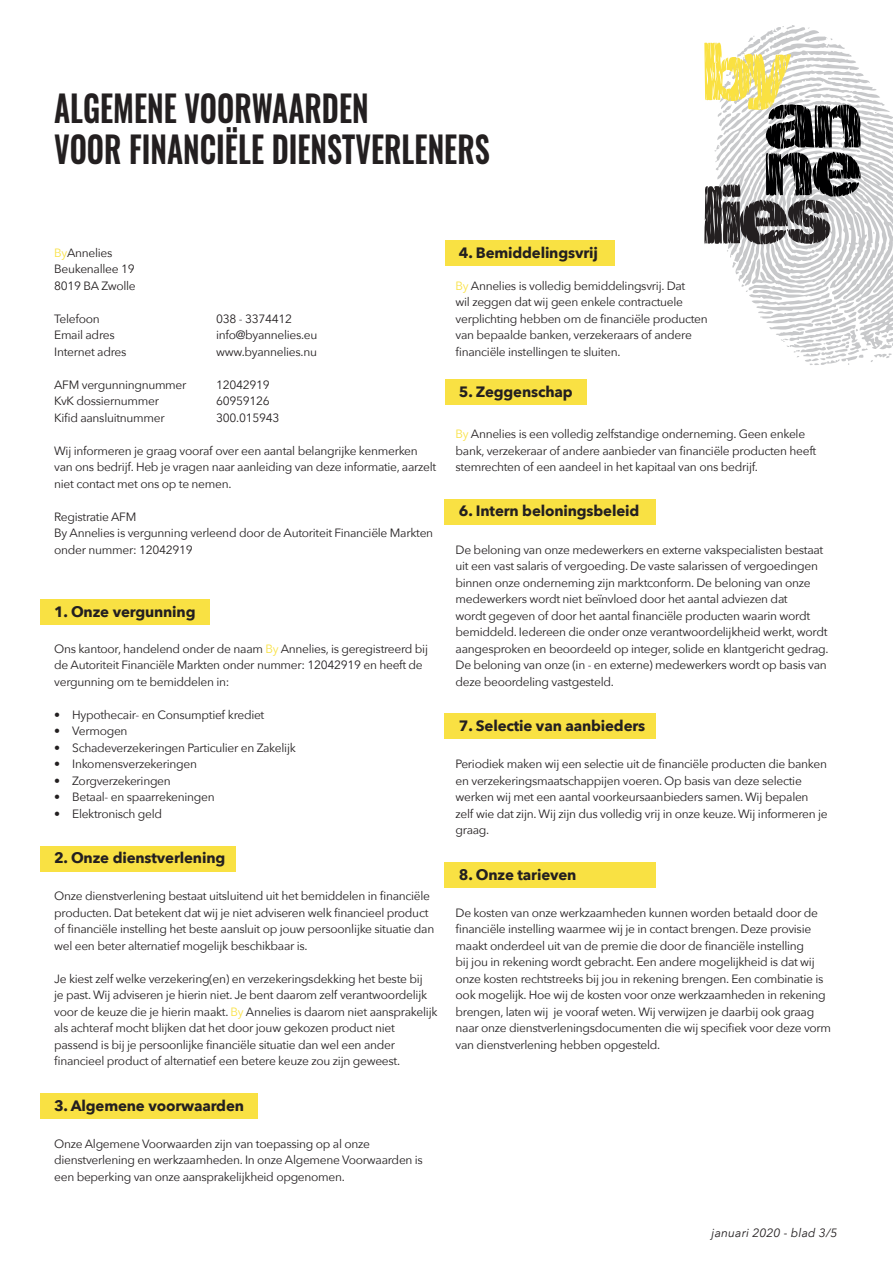
<style>
.page{position:relative;width:893px;height:1263px;background:#fff}
.page>*{position:absolute;margin:0;border:0;box-sizing:border-box;transform-origin:0 0}
.t1{font:600 36.3px "Oswald";color:#231f20;scale:.83 1}
.t2{font:700 15px "Avenir Next";letter-spacing:-.01em;color:#231f20}
.t3{font:12px/16.5px "Avenir Next";letter-spacing:-.025em;color:#231f20}
.t4{font:italic 12px "Avenir Next";letter-spacing:.01em;color:#231f20}
.s1{color:#f9e143}
</style>
<div class="page">
<svg style="left:704px;top:25px;width:189px;height:340px"></svg>
<div style="left:40px;top:599px;width:169px;height:25px;background:#f9e143"></div>
<div style="left:40px;top:846px;width:196px;height:25px;background:#f9e143"></div>
<div style="left:445px;top:499px;width:211px;height:25px;background:#f9e143"></div>
<div style="left:445px;top:713px;width:211px;height:25px;background:#f9e143"></div>
<div style="left:445px;top:862px;width:211px;height:25px;background:#f9e143"></div>
<div style="left:40px;top:1093px;width:217px;height:25px;background:#f9e143"></div>
<div style="left:445px;top:240px;width:169px;height:25px;background:#f9e143"></div>
<div style="left:445px;top:380px;width:142px;height:25px;background:#f9e143"></div>
<p class="t1" style="left:54px;top:83px;width:380px">ALGEMENE VOORWAARDEN</p>
<p class="t1" style="left:54px;top:123px;width:526px">VOOR FINANCIËLE DIENSTVERLENERS</p>
<p class="t3" style="left:54px;top:244px;width:60px"><span class="s1">By</span>Annelies</p>
<p class="t3" style="left:54px;top:260px;width:82px">Beukenallee 19</p>
<p class="t3" style="left:54px;top:277px;width:83px">8019 BA Zwolle</p>
<p class="t3" style="left:54px;top:310px;width:47px">Telefoon</p>
<p class="t3" style="left:216px;top:310px;width:77px">038 - 3374412</p>
<p class="t3" style="left:54px;top:326px;width:62px">Email adres</p>
<p class="t3" style="left:216px;top:326px;width:103px">info@byannelies.eu</p>
<p class="t3" style="left:54px;top:343px;width:74px">Internet adres</p>
<p class="t3" style="left:216px;top:343px;width:102px">www.byannelies.nu</p>
<p class="t3" style="left:54px;top:376px;width:134px">AFM vergunningnummer</p>
<p class="t3" style="left:216px;top:376px;width:55px">12042919</p>
<p class="t3" style="left:54px;top:392px;width:106px">KvK dossiernummer</p>
<p class="t3" style="left:216px;top:392px;width:55px">60959126</p>
<p class="t3" style="left:54px;top:409px;width:112px">Kifid aansluitnummer</p>
<p class="t3" style="left:216px;top:409px;width:65px">300.015943</p>
<p class="t3" style="left:54px;top:442px;width:384px">Wij informeren je graag vooraf over een aantal belangrijke kenmerken van ons bedrijf. Heb je vragen naar aanleiding van deze informatie, aarzelt niet contact met ons op te nemen.</p>
<p class="t3" style="left:54px;top:508px;width:84px">Registratie AFM</p>
<p class="t3" style="left:54px;top:524px;width:380px">By Annelies is vergunning verleend door de Autoriteit Financiële Markten onder nummer: 12042919</p>
<p class="t2" style="left:54px;top:598px;width:143px">1. Onze vergunning</p>
<p class="t3" style="left:54px;top:640px;width:376px">Ons kantoor, handelend onder de naam <span class="s1">By</span> Annelies, is geregistreerd bij de Autoriteit Financiële Markten onder nummer: 12042919 en heeft de vergunning om te bemiddelen in:</p>
<p class="t3" style="left:54px;top:706px;width:212px">• Hypothecair- en Consumptief krediet</p>
<p class="t3" style="left:54px;top:722px;width:75px">• Vermogen</p>
<p class="t3" style="left:54px;top:739px;width:243px">• Schadeverzekeringen Particulier en Zakelijk</p>
<p class="t3" style="left:54px;top:755px;width:144px">• Inkomensverzekeringen</p>
<p class="t3" style="left:54px;top:772px;width:118px">• Zorgverzekeringen</p>
<p class="t3" style="left:54px;top:788px;width:162px">• Betaal- en spaarrekeningen</p>
<p class="t3" style="left:54px;top:805px;width:109px">• Elektronisch geld</p>
<p class="t2" style="left:54px;top:845px;width:173px">2. Onze dienstverlening</p>
<p class="t3" style="left:54px;top:887px;width:382px">Onze dienstverlening bestaat uitsluitend uit het bemiddelen in financiële producten. Dat betekent dat wij je niet adviseren welk financieel product of financiële instelling het beste aansluit op jouw persoonlijke situatie dan wel een beter alternatief mogelijk beschikbaar is.</p>
<p class="t3" style="left:54px;top:970px;width:385px">Je kiest zelf welke verzekering(en) en verzekeringsdekking het beste bij<br>je past. Wij adviseren je hierin niet. Je bent daarom zelf verantwoordelijk voor de keuze die je hierin maakt. <span class="s1">By</span> Annelies is daarom niet aansprakelijk als achteraf mocht blijken dat het door jouw gekozen product niet passend is bij je persoonlijke financiële situatie dan wel een ander financieel product of alternatief een betere keuze zou zijn geweest.</p>
<p class="t2" style="left:54px;top:1092px;width:192px">3. Algemene voorwaarden</p>
<p class="t3" style="left:54px;top:1135px;width:370px">Onze Algemene Voorwaarden zijn van toepassing op al onze dienstverlening en werkzaamheden. In onze Algemene Voorwaarden is een beperking van onze aansprakelijkheid opgenomen.</p>
<p class="t2" style="left:459px;top:239px;width:141px">4. Bemiddelingsvrij</p>
<p class="t3" style="left:456px;top:277px;width:254px"><span class="s1">By</span> Annelies is volledig bemiddelingsvrij. Dat<br>wil zeggen dat wij geen enkele contractuele verplichting hebben om de financiële producten van bepaalde banken, verzekeraars of andere financiële instellingen te sluiten.</p>
<p class="t2" style="left:459px;top:379px;width:115px">5. Zeggenschap</p>
<p class="t3" style="left:456px;top:425px;width:362px"><span class="s1">By</span> Annelies is een volledig zelfstandige onderneming. Geen enkele bank, verzekeraar of andere aanbieder van financiële producten heeft stemrechten of een aandeel in het kapitaal van ons bedrijf.</p>
<p class="t2" style="left:459px;top:498px;width:182px">6. Intern beloningsbeleid</p>
<p class="t3" style="left:456px;top:541px;width:374px">De beloning van onze medewerkers en externe vakspecialisten bestaat uit een vast salaris of vergoeding. De vaste salarissen of vergoedingen binnen onze onderneming zijn marktconform. De beloning van onze medewerkers wordt niet beïnvloed door het aantal adviezen dat<br>wordt gegeven of door het aantal financiële producten waarin wordt bemiddeld. Iedereen die onder onze verantwoordelijkheid werkt, wordt aangesproken en beoordeeld op integer, solide en klantgericht gedrag.<br>De beloning van onze (in - en externe) medewerkers wordt op basis van deze beoordeling vastgesteld.</p>
<p class="t2" style="left:459px;top:712px;width:188px">7. Selectie van aanbieders</p>
<p class="t3" style="left:456px;top:755px;width:374px">Periodiek maken wij een selectie uit de financiële producten die banken en verzekeringsmaatschappijen voeren. Op basis van deze selectie werken wij met een aantal voorkeursaanbieders samen. Wij bepalen zelf wie dat zijn. Wij zijn dus volledig vrij in onze keuze. Wij informeren je graag.</p>
<p class="t2" style="left:459px;top:861px;width:119px">8. Onze tarieven</p>
<p class="t3" style="left:456px;top:904px;width:377px">De kosten van onze werkzaamheden kunnen worden betaald door de financiële instelling waarmee wij je in contact brengen. Deze provisie maakt onderdeel uit van de premie die door de financiële instelling<br>bij jou in rekening wordt gebracht. Een andere mogelijkheid is dat wij onze kosten rechtstreeks bij jou in rekening brengen. Een combinatie is ook mogelijk. Hoe wij de kosten voor onze werkzaamheden in rekening brengen, laten wij je vooraf weten. Wij verwijzen je daarbij ook graag naar onze dienstverleningsdocumenten die wij specifiek voor deze vorm van dienstverlening hebben opgesteld.</p>
<p class="t4" style="left:711px;top:1223px;width:127px">januari 2020 - blad 3/5</p>
</div>
